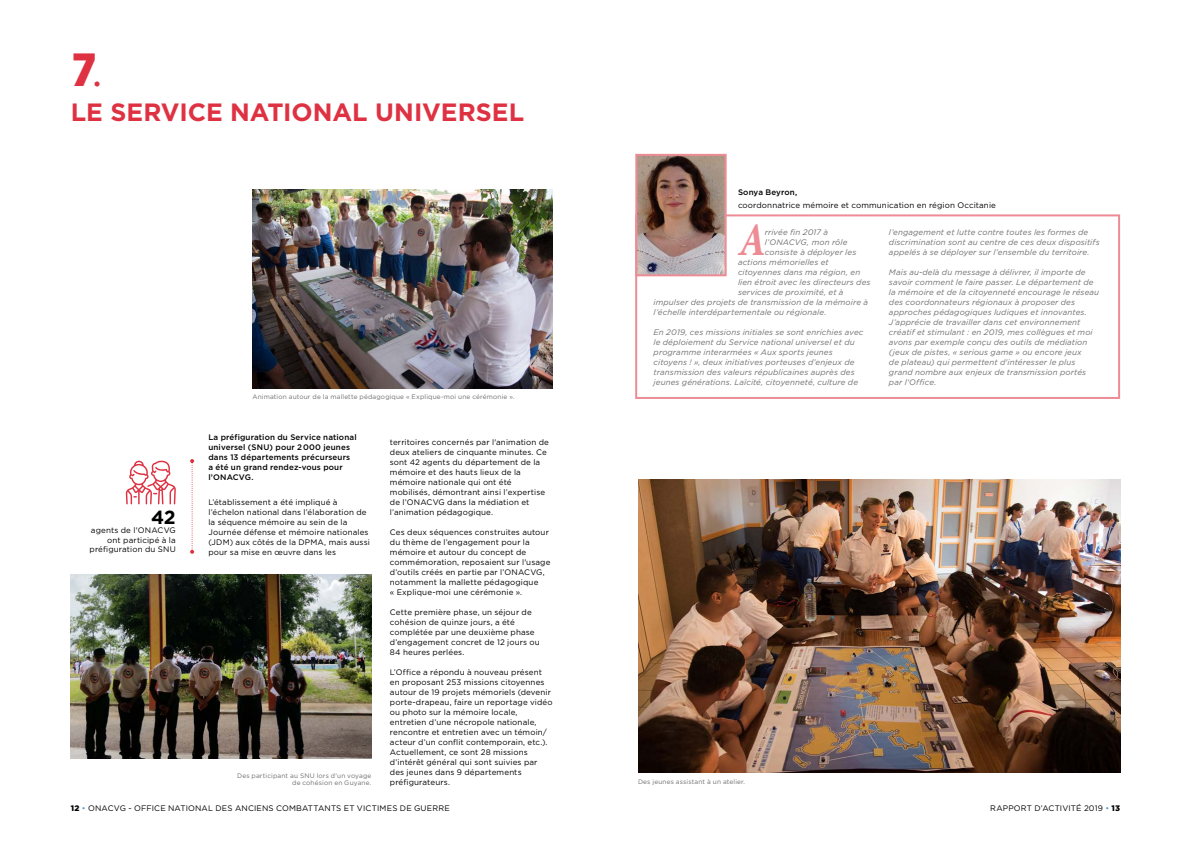
<style>
.page{position:relative;width:1191px;height:842px;background:#fff}
.page>*{position:absolute;margin:0;border:0;box-sizing:border-box;transform-origin:0 0}
.t1{font:italic 700 46.5px "Minion Pro";color:#ed8c95;scale:.83 1}
.t2{font:700 44px "ITC Avant Garde Std";color:#de3242}
.t3{font:700 25px "Gotham";letter-spacing:-.005em;color:#de3242}
.t4{font:700 19px "Gotham";color:#000}
.t5{font:8px/10px "Gotham";letter-spacing:.015em;color:#000}
.t6{font:italic 8px/10px "Gotham";letter-spacing:.015em;color:#706f6f}
.t7{font:500 8px/10px "Gotham";letter-spacing:.02em;color:#000}
.t8{font:6.5px/7.5px "Gotham";letter-spacing:.025em;color:#706f6f;text-align:right}
.s1{font-family:"Minion Pro";font-weight:400}
.s2{font-weight:900}
.s3{color:#4a96d2}
</style>
<div class="page">
<img style="left:71px;top:575px;width:300px;height:184px">
<img style="left:252px;top:189px;width:301px;height:199px">
<img style="left:638px;top:479px;width:482px;height:293px">
<div style="left:635px;top:214px;width:485px;height:185px;border:2px solid #ed8c95"></div>
<svg style="left:126px;top:460px;width:50px;height:44px"></svg>
<svg style="left:190px;top:459px;width:4px;height:95px"></svg>
<img style="left:638px;top:157px;width:85px;height:116px">
<div style="left:635px;top:154px;width:91px;height:122px;border:2px solid #ed8c95"></div>
<h2 class="t2" style="left:71px;top:42px;width:33px">7<span class="s1">.</span></h2>
<h3 class="t3" style="left:71px;top:95px;width:455px">LE SERVICE NATIONAL UNIVERSEL</h3>
<p class="t8" style="left:252px;top:393px;width:264px">Animation autour de la mallette pédagogique « Explique-moi une cérémonie ».</p>
<p class="t7" style="left:738px;top:187px;width:61px">Sonya Beyron,</p>
<p class="t5" style="left:738px;top:200px;width:259px">coordonnatrice mémoire et communication en région Occitanie</p>
<h1 class="t1" style="left:737px;top:207px;width:48px">A</h1>
<p class="t6" style="left:765px;top:227px;width:65px">rrivée fin 2017 à</p>
<p class="t6" style="left:765px;top:237px;width:84px">l’ONACVG, mon rôle</p>
<p class="t6" style="left:765px;top:247px;width:93px">consiste à déployer les</p>
<p class="t6" style="left:738px;top:257px;width:92px">actions mémorielles et</p>
<p class="t6" style="left:738px;top:267px;width:124px">citoyennes dans ma région, en</p>
<p class="t6" style="left:738px;top:277px;width:134px">lien étroit avec les directeurs des</p>
<p class="t6" style="left:738px;top:287px;width:107px">services de proximité, et à</p>
<p class="t6" style="left:653px;top:297px;width:216px">impulser des projets de transmission de la mémoire à</p>
<p class="t6" style="left:653px;top:307px;width:174px">l’échelle interdépartementale ou régionale.</p>
<p class="t6" style="left:653px;top:327px;width:211px">En 2019, ces missions initiales se sont enrichies avec le déploiement du Service national universel et du programme interarmées « Aux sports jeunes citoyens ! », deux initiatives porteuses d’enjeux de transmission des valeurs républicaines auprès des jeunes générations. Laïcité, citoyenneté, culture de</p>
<p class="t6" style="left:889px;top:227px;width:212px">l’engagement et lutte contre toutes les formes de discrimination sont au centre de ces deux dispositifs appelés à se déployer sur l’ensemble du territoire.</p>
<p class="t6" style="left:889px;top:267px;width:212px">Mais au-delà du message à délivrer, il importe de savoir comment le faire passer. Le département de la mémoire et de la citoyenneté encourage le réseau des coordonnateurs régionaux à proposer des approches pédagogiques ludiques et innovantes.<br>J’apprécie de travailler dans cet environnement créatif et stimulant : en 2019, mes collègues et moi avons par exemple conçu des outils de médiation (jeux de pistes, « serious game » ou encore jeux<br>de plateau) qui permettent d'intéresser le plus grand nombre aux enjeux de transmission portés par l'Office.</p>
<h3 class="t4" style="left:151px;top:504px;width:26px">42</h3>
<p class="t5" style="left:90px;top:525px;width:88px;line-height:9.6px;text-align:right">agents de l'ONACVG ont participé à la préfiguration du SNU</p>
<p class="t7" style="left:208px;top:432px;width:150px">La préfiguration du Service national universel (SNU) pour 2 000 jeunes dans 13 départements précurseurs a été un grand rendez-vous pour l’ONACVG.</p>
<p class="t5" style="left:208px;top:497px;width:163px">L’établissement a été impliqué à l’échelon national dans l’élaboration de la séquence mémoire au sein de la Journée défense et mémoire nationales (JDM) aux côtés de la DPMA, mais aussi pour sa mise en œuvre dans les</p>
<p class="t5" style="left:390px;top:437px;width:161px">territoires concernés par l'animation de deux ateliers de cinquante minutes. Ce sont 42 agents du département de la mémoire et des hauts lieux de la mémoire nationale qui ont été mobilisés, démontrant ainsi l’expertise de l’ONACVG dans la médiation et l’animation pédagogique.</p>
<p class="t5" style="left:390px;top:527px;width:162px">Ces deux séquences construites autour du thème de l’engagement pour la mémoire et autour du concept de commémoration, reposaient sur l'usage d’outils créés en partie par l’ONACVG, notamment la mallette pédagogique<br>« Explique-moi une cérémonie ».</p>
<p class="t5" style="left:390px;top:607px;width:151px">Cette première phase, un séjour de cohésion de quinze jours, a été complétée par une deuxième phase d’engagement concret de 12 jours ou<br>84 heures perlées.</p>
<p class="t5" style="left:390px;top:667px;width:164px">L’Office a répondu à nouveau présent en proposant 253 missions citoyennes autour de 19 projets mémoriels (devenir porte-drapeau, faire un reportage vidéo ou photo sur la mémoire locale, entretien d’une nécropole nationale, rencontre et entretien avec un témoin/ acteur d’un conflit contemporain, etc.).<br>Actuellement, ce sont 28 missions d’intérêt général qui sont suivies par des jeunes dans 9 départements préfigurateurs.</p>
<p class="t8" style="left:237px;top:771px;width:136px">Des participant au SNU lors d'un voyage de cohésion en Guyane.</p>
<p class="t8" style="left:638px;top:778px;width:109px">Des jeunes assistant à un atelier.</p>
<p class="t5" style="left:71px;top:803px;width:380px"><span class="s2">12</span> <span class="s3">•</span> ONACVG - OFFICE NATIONAL DES ANCIENS COMBATTANTS ET VICTIMES DE GUERRE</p>
<p class="t5" style="left:990px;top:803px;width:131px">RAPPORT D’ACTIVITÉ 2019 <span class="s3">•</span> <span class="s2">13</span></p>
</div>
